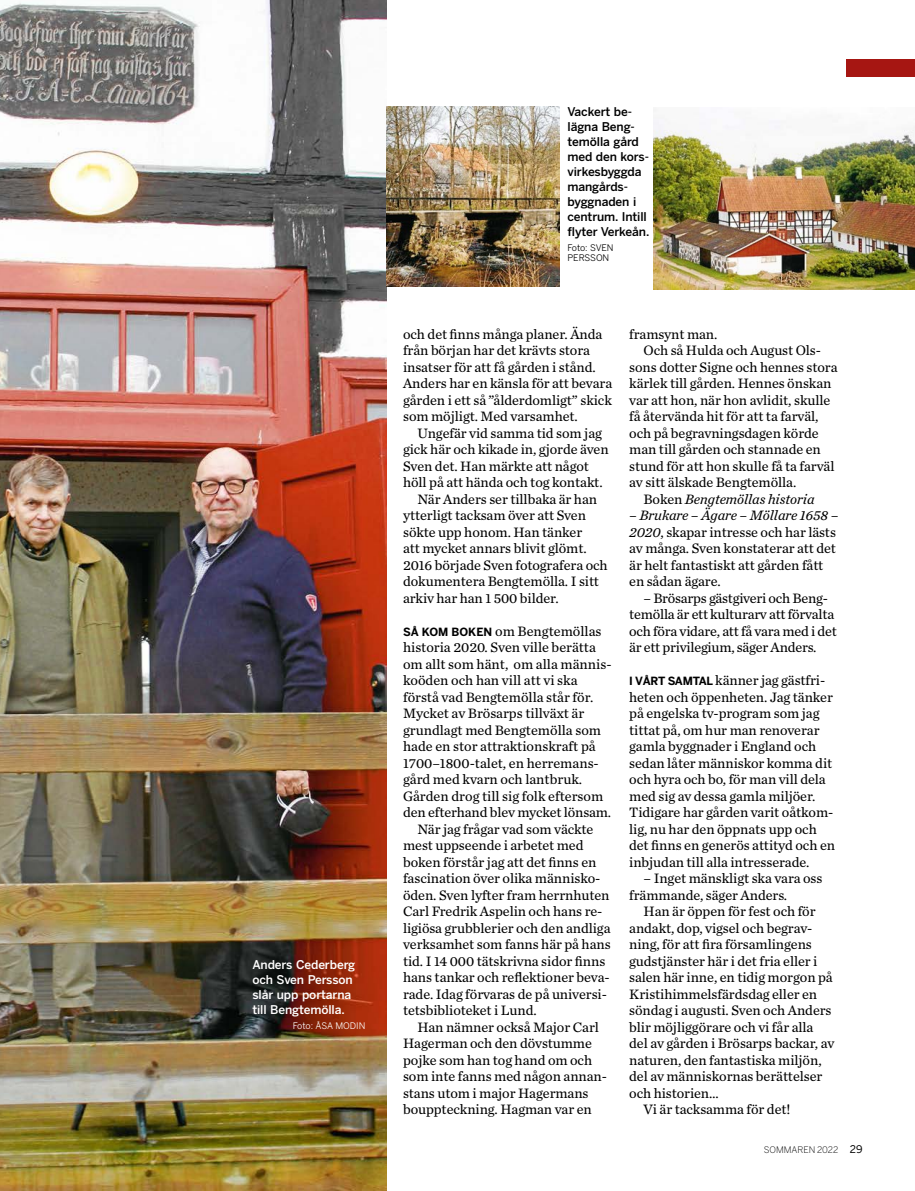
<style>
.page{position:relative;width:915px;height:1191px;background:#fff}
.page>*{position:absolute;margin:0;border:0;box-sizing:border-box;transform-origin:0 0}
.t1{font:14.25px/16.5px "Chronicle Text G2";letter-spacing:-.005em;color:#000}
.t2{font:italic 14.25px "Chronicle Text G2";letter-spacing:-.005em;color:#000}
.t3{font:500 12px/15px "Benton Sans";letter-spacing:-.01em;color:#000}
.t4{font:500 12px/15px "Benton Sans";letter-spacing:-.01em;color:#fff}
.t5{font:9px/10.5px "Benton Sans";letter-spacing:-.01em;color:#000}
.t6{font:300 9px "Benton Sans";letter-spacing:-.005em;color:#000}
.t7{font:9px "Benton Sans";letter-spacing:-.005em;color:#fff}
.s1{font-family:"Benton Sans";font-weight:700;font-size:11.25px}
.s2{font-style:normal}
.s3{font-style:italic}
.s4{font-weight:400;font-size:10.5px}
</style>
<div class="page">
<div style="left:846px;top:59px;width:68px;height:18px;background:#a61612"></div>
<img style="left:0;top:0;width:386px;height:1191px">
<img style="left:386px;top:106px;width:173px;height:181px">
<img style="left:653px;top:109px;width:261px;height:180px">
<p class="t4" style="left:252px;top:957px;width:104px">Anders Cederberg och Sven Persson slår upp portarna till Bengtemölla.</p>
<p class="t7" style="left:293px;top:1020px;width:74px">Foto: ÅSA MODIN</p>
<p class="t3" style="left:567px;top:104px;width:83px">Vackert be&shy;lägna Beng&shy;temölla gård med den kors&shy;virkesbyggda mangårds&shy;byggnaden i centrum. Intill flyter Verkeån.</p>
<p class="t5" style="left:567px;top:242px;width:48px">Foto: SVEN<br>PERSSON</p>
<p class="t1" style="left:403px;top:325px;width:210px">och det finns många planer. Ända från början har det krävts stora insatser för att få gården i stånd.<br>Anders har en känsla för att bevara gården i ett så ”ålderdomligt” skick som möjligt. Med varsamhet.</p>
<p class="t1" style="left:417px;top:424px;width:186px">Ungefär vid samma tid som jag</p>
<p class="t1" style="left:403px;top:440px;width:207px">gick här och kikade in, gjorde även</p>
<p class="t1" style="left:403px;top:457px;width:187px">Sven det. Han märkte att något</p>
<p class="t1" style="left:403px;top:473px;width:201px">höll på att hända och tog kontakt.</p>
<p class="t1" style="left:417px;top:490px;width:181px">När Anders ser tillbaka är han</p>
<p class="t1" style="left:403px;top:506px;width:184px">ytterligt tacksam över att Sven</p>
<p class="t1" style="left:403px;top:523px;width:181px">sökte upp honom. Han tänker</p>
<p class="t1" style="left:403px;top:539px;width:185px">att mycket annars blivit glömt.</p>
<p class="t1" style="left:403px;top:556px;width:206px">2016 började Sven fotografera och</p>
<p class="t1" style="left:403px;top:572px;width:197px">dokumentera Bengtemölla. I sitt</p>
<p class="t1" style="left:403px;top:589px;width:157px">arkiv har han 1 500 bilder.</p>
<p class="t1" style="left:403px;top:622px;width:200px"><span class="s1">SÅ KOM BOKEN</span> om Bengtemöllas</p>
<p class="t1" style="left:403px;top:638px;width:194px">historia 2020. Sven ville berätta</p>
<p class="t1" style="left:403px;top:655px;width:210px">om allt som hänt, om alla männis-</p>
<p class="t1" style="left:403px;top:671px;width:176px">koöden och han vill att vi ska</p>
<p class="t1" style="left:403px;top:688px;width:192px">förstå vad Bengtemölla står för.</p>
<p class="t1" style="left:403px;top:704px;width:182px">Mycket av Brösarps tillväxt är</p>
<p class="t1" style="left:403px;top:721px;width:199px">grundlagt med Bengtemölla som</p>
<p class="t1" style="left:403px;top:737px;width:194px">hade en stor attraktionskraft på</p>
<p class="t1" style="left:403px;top:754px;width:197px">1700–1800-talet, en herremans-</p>
<p class="t1" style="left:403px;top:770px;width:180px">gård med kvarn och lantbruk.</p>
<p class="t1" style="left:403px;top:787px;width:202px">Gården drog till sig folk eftersom</p>
<p class="t1" style="left:403px;top:803px;width:209px">den efterhand blev mycket lönsam.</p>
<p class="t1" style="left:417px;top:820px;width:177px">När jag frågar vad som väckte</p>
<p class="t1" style="left:403px;top:836px;width:182px">mest uppseende i arbetet med</p>
<p class="t1" style="left:403px;top:853px;width:195px">boken förstår jag att det finns en</p>
<p class="t1" style="left:403px;top:869px;width:199px">fascination över olika människo-</p>
<p class="t1" style="left:403px;top:886px;width:208px">öden. Sven lyfter fram herrnhuten</p>
<p class="t1" style="left:403px;top:902px;width:201px">Carl Fredrik Aspelin och hans re-</p>
<p class="t1" style="left:403px;top:919px;width:209px">ligiösa grubblerier och den andliga</p>
<p class="t1" style="left:403px;top:935px;width:209px">verksamhet som fanns här på hans</p>
<p class="t1" style="left:403px;top:952px;width:204px">tid. I 14 000 tätskrivna sidor finns</p>
<p class="t1" style="left:403px;top:968px;width:208px">hans tankar och reflektioner beva-</p>
<p class="t1" style="left:403px;top:985px;width:205px">rade. Idag förvaras de på universi-</p>
<p class="t1" style="left:403px;top:1001px;width:135px">tetsbiblioteket i Lund.</p>
<p class="t1" style="left:417px;top:1018px;width:183px">Han nämner också Major Carl</p>
<p class="t1" style="left:403px;top:1034px;width:190px">Hagerman och den dövstumme</p>
<p class="t1" style="left:403px;top:1051px;width:190px">pojke som han tog hand om och</p>
<p class="t1" style="left:403px;top:1067px;width:205px">som inte fanns med någon annan-</p>
<p class="t1" style="left:403px;top:1084px;width:187px">stans utom i major Hagermans</p>
<p class="t1" style="left:403px;top:1100px;width:190px">bouppteckning. Hagman var en</p>
<p class="t1" style="left:629px;top:325px;width:90px">framsynt man.</p>
<p class="t1" style="left:643px;top:341px;width:179px">Och så Hulda och August Ols-</p>
<p class="t1" style="left:629px;top:358px;width:210px">sons dotter Signe och hennes stora</p>
<p class="t1" style="left:629px;top:374px;width:204px">kärlek till gården. Hennes önskan</p>
<p class="t1" style="left:629px;top:391px;width:202px">var att hon, när hon avlidit, skulle</p>
<p class="t1" style="left:629px;top:407px;width:191px">få återvända hit för att ta farväl,</p>
<p class="t1" style="left:629px;top:424px;width:191px">och på begravningsdagen körde</p>
<p class="t1" style="left:629px;top:440px;width:193px">man till gården och stannade en</p>
<p class="t1" style="left:629px;top:457px;width:207px">stund för att hon skulle få ta farväl</p>
<p class="t1" style="left:629px;top:473px;width:168px">av sitt älskade Bengtemölla.</p>
<p class="t2" style="left:643px;top:488px;width:172px"><span class="s2">Boken</span> Bengtemöllas historia</p>
<p class="t1" style="left:629px;top:506px;width:210px"><span class="s3">– Brukare – Ägare – Möllare 1658 –<br>2020</span>, skapar intresse och har lästs av många. Sven konstaterar att det är helt fantastiskt att gården fått en sådan ägare.</p>
<p class="t1" style="left:629px;top:589px;width:209px;text-indent:14px">– Brösarps gästgiveri och Beng&shy;temölla är ett kulturarv att förvalta och föra vidare, att få vara med i det är ett privilegium, säger Anders.</p>
<p class="t1" style="left:629px;top:671px;width:207px"><span class="s1">I VÅRT SAMTAL</span> känner jag gästfri&shy;heten och öppenheten. Jag tänker på engelska tv-program som jag tittat på, om hur man renoverar gamla byggnader i England och sedan låter människor komma dit och hyra och bo, för man vill dela med sig av dessa gamla miljöer.<br>Tidigare har gården varit oåtkom&shy;lig, nu har den öppnats upp och det finns en generös attityd och en inbjudan till alla intresserade.</p>
<p class="t1" style="left:629px;top:869px;width:195px;text-indent:14px">– Inget mänskligt ska vara oss främmande, säger Anders.</p>
<p class="t1" style="left:643px;top:902px;width:173px">Han är öppen för fest och för</p>
<p class="t1" style="left:629px;top:919px;width:184px">andakt, dop, vigsel och begrav-</p>
<p class="t1" style="left:629px;top:935px;width:184px">ning, för att fira församlingens</p>
<p class="t1" style="left:629px;top:952px;width:190px">gudstjänster här i det fria eller i</p>
<p class="t1" style="left:629px;top:968px;width:205px">salen här inne, en tidig morgon på</p>
<p class="t1" style="left:629px;top:985px;width:189px">Kristihimmelsfärdsdag eller en</p>
<p class="t1" style="left:629px;top:1001px;width:204px">söndag i augusti. Sven och Anders</p>
<p class="t1" style="left:629px;top:1018px;width:185px">blir möjliggörare och vi får alla</p>
<p class="t1" style="left:629px;top:1034px;width:206px">del av gården i Brösarps backar, av</p>
<p class="t1" style="left:629px;top:1051px;width:194px">naturen, den fantastiska miljön,</p>
<p class="t1" style="left:629px;top:1067px;width:195px">del av människornas berättelser</p>
<p class="t1" style="left:629px;top:1084px;width:91px">och historien…</p>
<p class="t1" style="left:643px;top:1100px;width:148px">Vi är tacksamma för det!</p>
<p class="t6" style="left:763px;top:1144px;width:100px">SOMMAREN 2022 <span class="s4">29</span></p>
</div>
